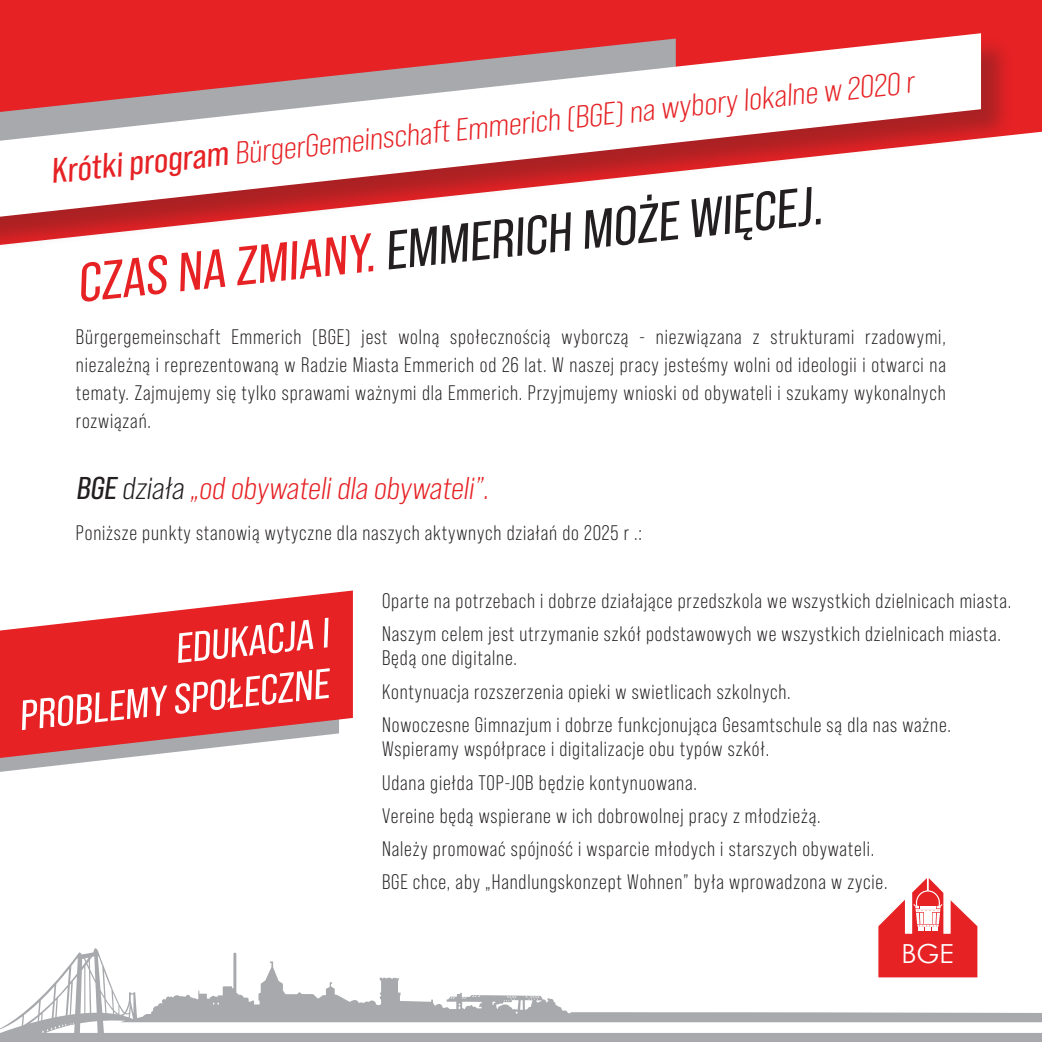
<style>
.page{position:relative;width:1042px;height:1042px;background:#fff}
.page>*{position:absolute;margin:0;border:0;box-sizing:border-box;transform-origin:0 0}
.t1{font:54.25px "Bebas Neue Pro";color:#231f20;scale:1.1 1}
.t2{font:42px/50.4px "Bebas Neue Pro";color:#fff;text-align:right;scale:1.1 1}
.t3{font:31.5px "Bebas Neue Pro";color:#e62225;scale:1.1 1}
.t4{font:26.25px "Century Gothic";color:#fff}
.t5{font:21px/33.2px "Bebas Neue Pro";letter-spacing:.04em;color:#231f20}
.s1{font-size:35px}
.s2{color:#e62225}
.s3{color:#231f20}
</style>
<div class="page">
<svg style="left:0;top:948px;width:1042px;height:94px"></svg>
<div style="left:0;top:0;width:1042px;height:135px;background:#e62225"></div>
<div style="left:0;top:36px;width:1014px;height:233px;background:#231f20;opacity:.3"></div>
<svg style="left:0;top:33px;width:981px;height:184px"></svg>
<svg style="left:0;top:758px;width:121px;height:14px"></svg>
<svg style="left:0;top:590px;width:353px;height:168px;fill:#e62225"></svg>
<svg style="left:877px;top:878px;width:102px;height:101px"></svg>
<p class="t3" style="left:49px;top:155px;width:790px;rotate:-6deg"><span class="s1">Krótki program</span> BürgerGemeinschaft Emmerich (BGE) na wybory lokalne w 2020 r</p>
<p class="t1" style="left:73px;top:253px;width:682px;rotate:-6deg"><span class="s2">CZAS NA ZMIANY.</span> EMMERICH MOŻE WIĘCEJ.</p>
<p class="t5" style="left:76px;top:323px;width:871px;line-height:28px;text-align:justify">Bürgergemeinschaft Emmerich (BGE) jest wolną społecznością wyborczą - niezwiązana z strukturami rzadowymi, niezależną i reprezentowaną w Radzie Miasta Emmerich od 26 lat. W naszej pracy jesteśmy wolni od ideologii i otwarci na tematy. Zajmujemy się tylko sprawami ważnymi dla Emmerich. Przyjmujemy wnioski od obywateli i szukamy wykonalnych rozwiązań.</p>
<p class="t3" style="left:76px;top:470px;width:381px"><span class="s3">BGE</span> <span class="s3">działa</span> „od obywatelidla obywateli”.</p>
<p class="t5" style="left:76px;top:516px;width:567px">Poniższe punkty stanowią wytyczne dla naszych aktywnych działań do 2025 r .:</p>
<p class="t2" style="left:10px;top:640px;width:289px;rotate:-6deg">EDUKACJA I<br>PROBLEMY SPOŁECZNE</p>
<p class="t5" style="left:382px;top:584px;width:631px">Oparte na potrzebach i dobrze działające przedszkola we wszystkich dzielnicach miasta.<br>Naszym celem jest utrzymanie szkół podstawowych we wszystkich dzielnicach miasta.</p>
<p class="t5" style="left:382px;top:641px;width:570px">Będą one digitalne.<br>Kontynuacja rozszerzenia opieki w swietlicach szkolnych.<br>Nowoczesne Gimnazjum i dobrze funkcjonująca Gesamtschule są dla nas ważne.</p>
<p class="t5" style="left:382px;top:732px;width:507px">Wspieramy współprace i digitalizacje obu typów szkół.<br>Udana giełda TOP-JOB będzie kontynuowana.<br>Vereine będą wspierane w ich dobrowolnej pracy z młodzieżą.<br>Należy promować spójność i wsparcie młodych i starszych obywateli.<br>BGE chce, aby „Handlungskonzept Wohnen” była wprowadzona w zycie.</p>
<p class="t4" style="left:901px;top:935px;width:54px">BGE</p>
</div>
